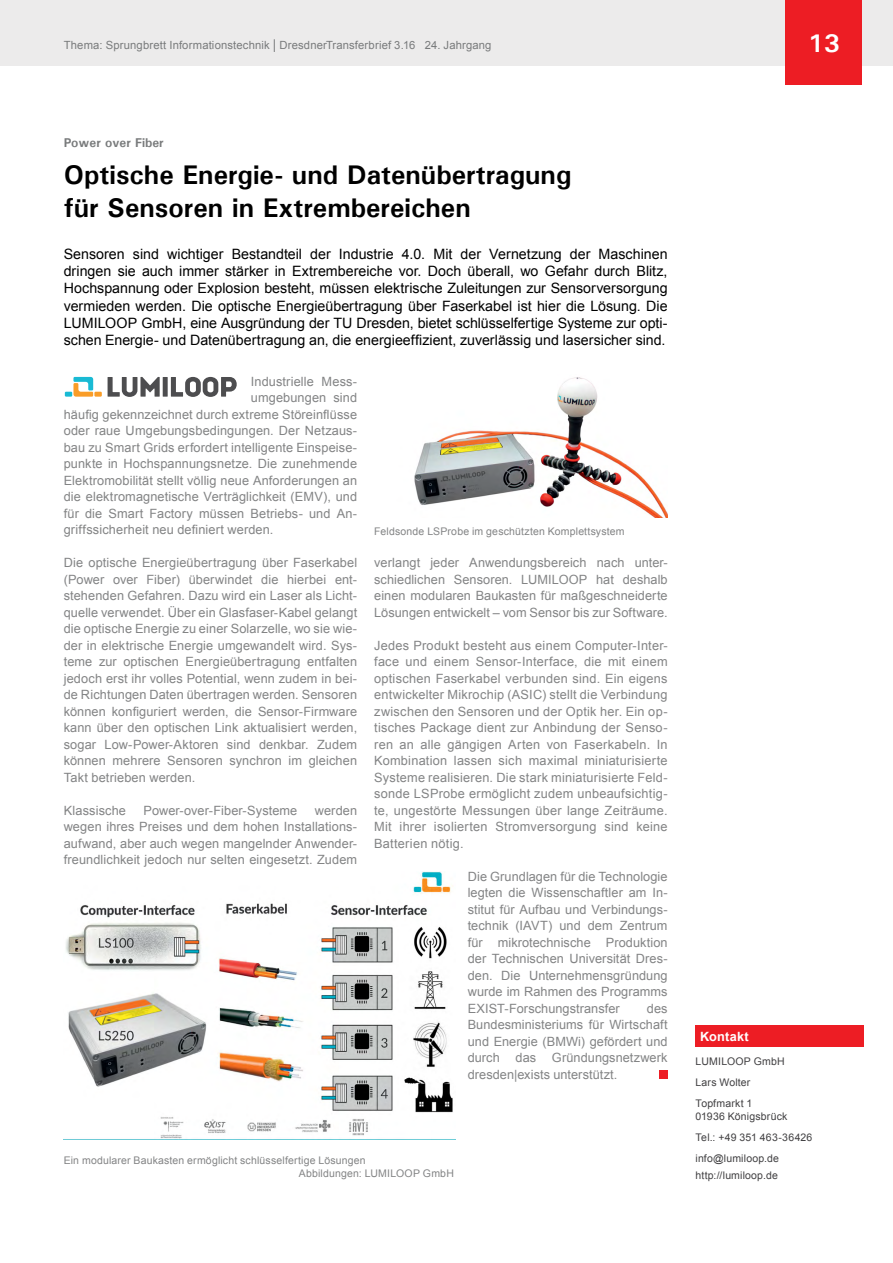
<style>
.page{position:relative;width:893px;height:1263px;background:#fff}
.page>*{position:absolute;margin:0;border:0;box-sizing:border-box;transform-origin:0 0}
.ü1{font:700 27px/32.4px "Univers";color:#000}
.t1{font:700 25.5px "Univers";color:#fff}
.einleitung{font:14.25px/17.2px "Arial";color:#000;text-align:justify}
.text{font:12.75px/16.5px "Arial";letter-spacing:.01em;color:#838485;text-align:justify}
.t2{font:700 12.75px "Univers";color:#797b7c}
.text-2{font:700 12.75px "Arial";letter-spacing:.015em;color:#fff}
.t3{font:11.25px "Arial";letter-spacing:.015em;color:#797b7c}
.bildunterschrift{font:10.5px "Arial";letter-spacing:.015em;color:#838485}
.kontakt{font:10.5px "Arial";letter-spacing:.015em;color:#414042}
.s1{font-size:13.5px}
</style>
<div class="page">
<div style="left:0;top:0;width:893px;height:66px;background:#ecebeb"></div>
<div style="left:785px;top:0;width:77px;height:85px;background:#ed1d24"></div>
<div style="left:695px;top:1025px;width:168px;height:21px;background:#ed1d24"></div>
<div style="left:659px;top:1070px;width:9px;height:9px;background:#ed1d24"></div>
<svg style="left:65px;top:377px;width:37px;height:20px"></svg>
<svg style="left:108px;top:377px;width:129px;height:20px"></svg>
<img style="left:414px;top:377px;width:254px;height:141px">
<img style="left:64px;top:872px;width:391px;height:268px">
<p class="t3" style="left:64px;top:38px;width:429px">Thema: Sprungbrett Informationstechnik <span class="s1">|</span> DresdnerTransferbrief 3.16 24. Jahrgang</p>
<p class="t1" style="left:808px;top:27px;width:33px">13</p>
<p class="t2" style="left:64px;top:134px;width:101px">Power over Fiber</p>
<p class="ü1" style="left:64px;top:158px;width:509px">Optische Energie- und Datenübertragung für Sensoren in Extrembereichen</p>
<p class="einleitung" style="left:64px;top:245px;width:605px">Sensoren sind wichtiger Bestandteil der Industrie 4.0. Mit der Vernetzung der Maschinen dringen sie auch immer stärker in Extrembereiche vor. Doch überall, wo Gefahr durch Blitz, Hochspannung oder Explosion besteht, müssen elektrische Zuleitungen zur Sensorversorgung vermieden werden. Die optische Energieübertragung über Faserkabel ist hier die Lösung. Die LUMILOOP GmbH, eine Ausgründung der TU Dresden, bietet schlüsselfertige Systeme zur opti&shy;schen Energie- und Datenübertragung an, die energieeffizient, zuverlässig und lasersicher sind.</p>
<p class="text" style="left:251px;top:373px;width:108px">Industrielle Mess-</p>
<p class="text" style="left:251px;top:390px;width:108px">umgebungen sind</p>
<p class="text" style="left:64px;top:406px;width:295px">häufig gekennzeichnet durch extreme Störeinflüsse</p>
<p class="text" style="left:64px;top:423px;width:295px">oder raue Umgebungsbedingungen. Der Netzaus-</p>
<p class="text" style="left:64px;top:439px;width:295px">bau zu Smart Grids erfordert intelligente Einspeise-</p>
<p class="text" style="left:64px;top:456px;width:295px">punkte in Hochspannungsnetze. Die zunehmende</p>
<p class="text" style="left:64px;top:472px;width:295px">Elektromobilität stellt völlig neue Anforderungen an</p>
<p class="text" style="left:64px;top:489px;width:295px">die elektromagnetische Verträglichkeit (EMV), und</p>
<p class="text" style="left:64px;top:505px;width:295px">für die Smart Factory müssen Betriebs- und An-</p>
<p class="text" style="left:64px;top:522px;width:211px">griffssicherheit neu definiert werden.</p>
<p class="text" style="left:64px;top:555px;width:295px">Die optische Energieübertragung über Faserkabel (Power over Fiber) überwindet die hierbei ent&shy;stehenden Gefahren. Dazu wird ein Laser als Licht&shy;quelle verwendet. Über ein Glasfaser-Kabel gelangt die optische Energie zu einer Solarzelle, wo sie wie&shy;der in elektrische Energie umgewandelt wird. Sys&shy;teme zur optischen Energieübertragung entfalten jedoch erst ihr volles Potential, wenn zudem in bei&shy;de Richtungen Daten übertragen werden. Sensoren können konfiguriert werden, die Sensor-Firmware kann über den optischen Link aktualisiert werden, sogar Low-Power-Aktoren sind denkbar. Zudem können mehrere Sensoren synchron im gleichen Takt betrieben werden.</p>
<p class="text" style="left:64px;top:802px;width:64px">Klassische</p>
<p class="text" style="left:144px;top:802px;width:155px">Power-over-Fiber-Systeme</p>
<p class="text" style="left:64px;top:802px;width:295px;text-indent:251px">werden wegen ihres Preises und dem hohen Installations&shy;aufwand, aber auch wegen mangelnder Anwender&shy;freundlichkeit jedoch nur selten eingesetzt. Zudem</p>
<p class="bildunterschrift" style="left:374px;top:524px;width:252px">Feldsonde LSProbe im geschützten Komplettsystem</p>
<p class="text" style="left:374px;top:555px;width:295px">verlangt jeder Anwendungsbereich nach unter&shy;schiedlichen Sensoren. LUMILOOP hat deshalb einen modularen Baukasten für maßgeschneiderte Lösungen entwickelt – vom Sensor bis zur Software.</p>
<p class="text" style="left:374px;top:637px;width:295px">Jedes Produkt besteht aus einem Computer-Inter&shy;face und einem Sensor-Interface, die mit einem optischen Faserkabel verbunden sind. Ein eigens entwickelter Mikrochip (ASIC) stellt die Verbindung zwischen den Sensoren und der Optik her. Ein op&shy;tisches Package dient zur Anbindung der Senso&shy;ren an alle gängigen Arten von Faserkabeln. In Kombination lassen sich maximal miniaturisierte Systeme realisieren. Die stark miniaturisierte Feld&shy;sonde LSProbe ermöglicht zudem unbeaufsichtig&shy;te, ungestörte Messungen über lange Zeiträume.<br>Mit ihrer isolierten Stromversorgung sind keine Batterien nötig.</p>
<p class="text" style="left:468px;top:868px;width:201px">Die Grundlagen für die Technologie legten die Wissenschaftler am In&shy;stitut für Aufbau und Verbindungs&shy;technik (IAVT) und dem Zentrum für mikrotechnische Produktion der Technischen Universität Dres&shy;den. Die Unternehmensgründung wurde im Rahmen des Programms EXIST-Forschungstransfer</p>
<p class="text" style="left:468px;top:1000px;width:201px;text-indent:179px">des Bundesministeriums für Wirtschaft und Energie (BMWi) gefördert und durch das Gründungsnetzwerk dresden|exists unterstützt.</p>
<p class="bildunterschrift" style="left:64px;top:1154px;width:303px">Ein modularer Baukasten ermöglicht schlüsselfertige Lösungen</p>
<p class="bildunterschrift" style="left:299px;top:1166px;width:157px">Abbildungen: LUMILOOP GmbH</p>
<p class="text-2" style="left:700px;top:1027px;width:50px">Kontakt</p>
<p class="kontakt" style="left:695px;top:1054px;width:91px">LUMILOOP GmbH</p>
<p class="kontakt" style="left:695px;top:1075px;width:56px">Lars Wolter</p>
<p class="kontakt" style="left:695px;top:1096px;width:58px">Topfmarkt 1</p>
<p class="kontakt" style="left:695px;top:1109px;width:93px">01936 Königsbrück</p>
<p class="kontakt" style="left:695px;top:1130px;width:118px">Tel.: +49 351 463-36426</p>
<p class="kontakt" style="left:695px;top:1151px;width:85px">info@lumiloop.de</p>
<p class="kontakt" style="left:695px;top:1168px;width:84px">http://lumiloop.de</p>
</div>
